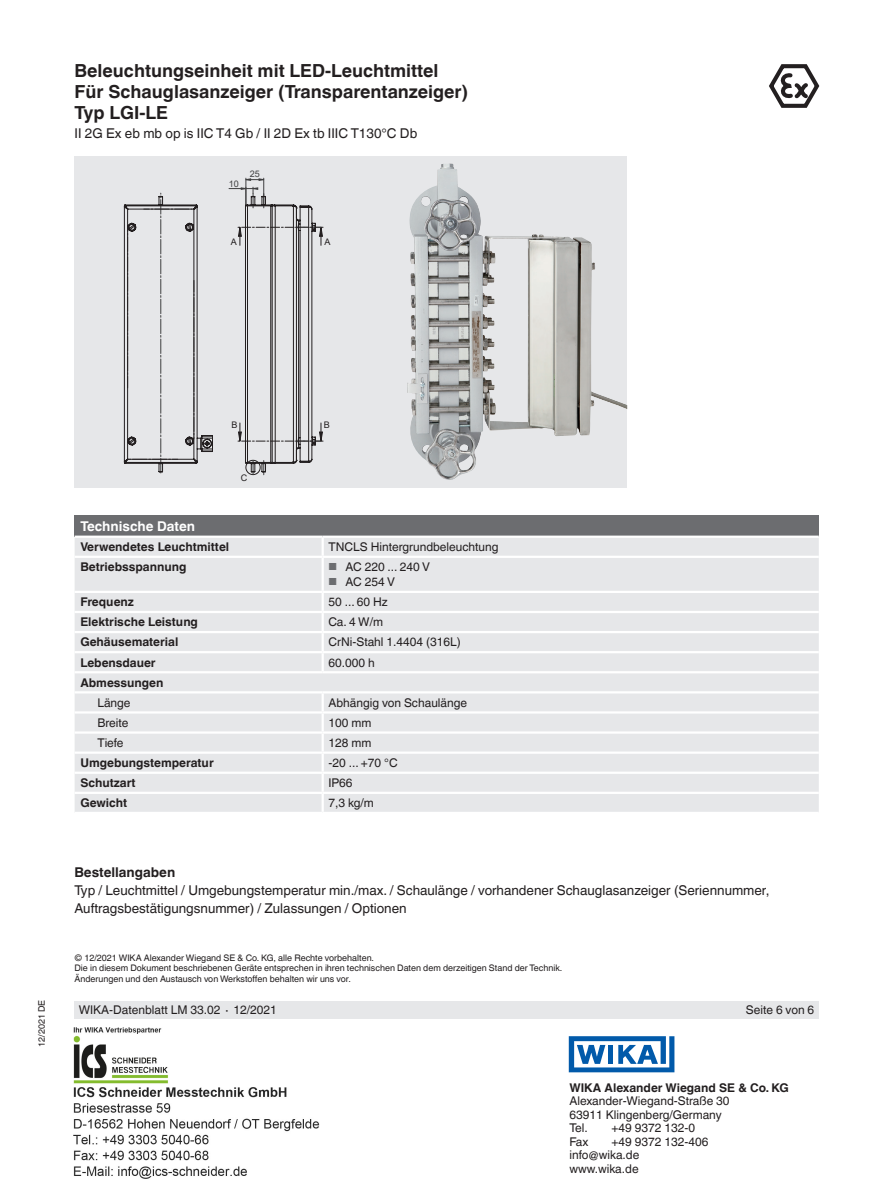
<style>
.page{position:relative;width:893px;height:1188px;background:#fff}
.page>*{position:absolute;margin:0;border:0;box-sizing:border-box;transform-origin:0 0}
.t1{font:700 18px/21px "Helvetica World";color:#231f20}
.t2{font:13.5px/18px "Helvetica World";color:#231f20}
.t3{font:700 13.5px "Helvetica World";color:#fff}
.t4{font:700 13.5px "Helvetica World";color:#231f20}
.t5{font:12px/13.5px "Helvetica World";color:#231f20}
.t6{font:700 12px "Helvetica World";color:#231f20}
.t7{font:9px/10.5px "Helvetica World";color:#231f20}
.t8{font:9px "Arial";color:#231f20}
.t9{font:9px "Arial";color:#3f3f40}
.s1{font-size:10.2px;color:#6c6d70}
</style>
<div class="page">
<div style="left:74px;top:1001px;width:745px;height:17px;background:#e6e7e9"></div>
<div style="left:75px;top:156px;width:552px;height:332px;background:#e6e7e9"></div>
<svg style="left:229px;top:178px;width:95px;height:297px"></svg>
<svg style="left:124px;top:193px;width:89px;height:280px"></svg>
<svg style="left:569px;top:1036px;width:105px;height:36px"></svg>
<div style="left:75px;top:516px;width:744px;height:21px;background:#6c6d70"></div>
<div style="left:75px;top:538px;width:744px;height:274px;background:#e6e7e9"></div>
<div style="left:75px;top:613px;width:744px;height:179px;background:#e6e7e9"></div>
<svg style="left:322px;top:538px;width:2px;height:18px"></svg>
<hr style="left:75px;top:556px;width:248px;height:2px;background:#fff">
<hr style="left:322px;top:558px;width:2px;height:33px;background:#fff">
<hr style="left:75px;top:591px;width:248px;height:2px;background:#fff">
<hr style="left:75px;top:611px;width:248px;height:2px;background:#fff">
<hr style="left:75px;top:631px;width:248px;height:2px;background:#fff">
<hr style="left:75px;top:651px;width:248px;height:2px;background:#fff">
<svg style="left:322px;top:593px;width:2px;height:78px"></svg>
<hr style="left:75px;top:711px;width:248px;height:3px;background:#fff">
<hr style="left:75px;top:731px;width:248px;height:3px;background:#fff">
<hr style="left:75px;top:752px;width:248px;height:2px;background:#fff">
<hr style="left:75px;top:772px;width:248px;height:2px;background:#fff">
<hr style="left:75px;top:792px;width:248px;height:2px;background:#fff">
<svg style="left:322px;top:694px;width:2px;height:118px"></svg>
<hr style="left:323px;top:556px;width:496px;height:2px;background:#fff">
<hr style="left:323px;top:591px;width:496px;height:2px;background:#fff">
<hr style="left:323px;top:611px;width:496px;height:2px;background:#fff">
<hr style="left:323px;top:631px;width:496px;height:2px;background:#fff">
<hr style="left:323px;top:651px;width:496px;height:2px;background:#fff">
<hr style="left:323px;top:772px;width:496px;height:2px;background:#fff">
<hr style="left:323px;top:792px;width:496px;height:2px;background:#fff">
<hr style="left:323px;top:711px;width:496px;height:3px;background:#fff">
<hr style="left:323px;top:731px;width:496px;height:3px;background:#fff">
<hr style="left:323px;top:752px;width:496px;height:2px;background:#fff">
<hr style="left:75px;top:671px;width:248px;height:2px;background:#fff">
<hr style="left:323px;top:671px;width:496px;height:2px;background:#fff">
<hr style="left:75px;top:691px;width:248px;height:3px;background:#fff">
<hr style="left:323px;top:691px;width:496px;height:3px;background:#fff">
<hr style="left:75px;top:536px;width:248px;height:2px;background:#fff">
<hr style="left:323px;top:536px;width:496px;height:2px;background:#fff">
<svg style="left:769px;top:64px;width:51px;height:44px"></svg>
<img style="left:407px;top:164px;width:220px;height:316px">
<img style="left:73px;top:1027px;width:247px;height:152px">
<h1 class="t1" style="left:75px;top:60px;width:395px">Beleuchtungseinheit mit LED-Leuchtmittel<br>Für Schauglasanzeiger (Transparentanzeiger)<br>Typ LGI-LE</h1>
<p class="t2" style="left:75px;top:125px;width:344px">II 2G Ex eb mb op is IIC T4 Gb / II 2D Ex tb IIIC T130°C Db</p>
<p class="t9" style="left:229px;top:178px;width:12px">10</p>
<p class="t9" style="left:250px;top:167px;width:12px">25</p>
<p class="t8" style="left:231px;top:236px;width:8px">A</p>
<p class="t8" style="left:324px;top:236px;width:8px">A</p>
<p class="t8" style="left:231px;top:419px;width:8px">B</p>
<p class="t8" style="left:324px;top:419px;width:8px">B</p>
<p class="t8" style="left:241px;top:471px;width:8px">C</p>
<p class="t3" style="left:80px;top:518px;width:116px">Technische Daten</p>
<p class="t6" style="left:80px;top:540px;width:150px">Verwendetes Leuchtmittel</p>
<p class="t5" style="left:328px;top:540px;width:172px">TNCLS Hintergrundbeleuchtung</p>
<p class="t6" style="left:80px;top:560px;width:108px">Betriebsspannung</p>
<p class="t5" style="left:328px;top:560px;width:103px"><span class="s1">■</span> AC 220 ... 240 V</p>
<p class="t5" style="left:328px;top:575px;width:68px"><span class="s1">■</span> AC 254 V</p>
<p class="t6" style="left:80px;top:595px;width:55px">Frequenz</p>
<p class="t5" style="left:328px;top:595px;width:61px">50 ... 60 Hz</p>
<p class="t6" style="left:80px;top:615px;width:119px">Elektrische Leistung</p>
<p class="t5" style="left:328px;top:615px;width:56px">Ca. 4 W/m</p>
<p class="t6" style="left:80px;top:635px;width:100px">Gehäusematerial</p>
<p class="t5" style="left:328px;top:636px;width:134px">CrNi-Stahl 1.4404 (316L)</p>
<p class="t6" style="left:80px;top:655px;width:77px">Lebensdauer</p>
<p class="t5" style="left:328px;top:656px;width:48px">60.000 h</p>
<p class="t6" style="left:80px;top:675px;width:85px">Abmessungen</p>
<p class="t5" style="left:97px;top:696px;width:35px">Länge</p>
<p class="t5" style="left:328px;top:696px;width:140px">Abhängig von Schaulänge</p>
<p class="t5" style="left:97px;top:716px;width:33px">Breite</p>
<p class="t5" style="left:328px;top:716px;width:44px">100 mm</p>
<p class="t5" style="left:97px;top:736px;width:28px">Tiefe</p>
<p class="t5" style="left:328px;top:736px;width:44px">128 mm</p>
<p class="t6" style="left:80px;top:756px;width:135px">Umgebungstemperatur</p>
<p class="t5" style="left:328px;top:756px;width:71px">-20 ... +70 °C</p>
<p class="t6" style="left:80px;top:776px;width:57px">Schutzart</p>
<p class="t5" style="left:328px;top:776px;width:26px">IP66</p>
<p class="t6" style="left:80px;top:796px;width:48px">Gewicht</p>
<p class="t5" style="left:328px;top:796px;width:47px">7,3 kg/m</p>
<p class="t4" style="left:74px;top:864px;width:102px">Bestellangaben</p>
<p class="t2" style="left:74px;top:881px;width:696px">Typ / Leuchtmittel / Umgebungstemperatur min./max. / Schaulänge / vorhandener Schauglasanzeiger (Seriennummer,<br>Auftragsbestätigungsnummer) / Zulassungen / Optionen</p>
<p class="t7" style="left:74px;top:952px;width:489px">© 12/2021 WIKA Alexander Wiegand SE &amp; Co. KG, alle Rechte vorbehalten.<br>Die in diesem Dokument beschriebenen Geräte entsprechen in ihren technischen Daten dem derzeitigen Stand der Technik.<br>Änderungen und den Austausch von Werkstoffen behalten wir uns vor.</p>
<p class="t7" style="left:36px;top:1047px;width:49px;rotate:-90deg">12/2021 DE</p>
<p class="t5" style="left:79px;top:1003px;width:200px">WIKA-Datenblatt LM 33.02 ∙ 12/2021</p>
<p class="t5" style="left:746px;top:1003px;width:70px">Seite 6 von 6</p>
<p class="t6" style="left:569px;top:1080px;width:221px">WIKA Alexander Wiegand SE &amp; Co. KG</p>
<p class="t5" style="left:569px;top:1094px;width:162px">Alexander-Wiegand-Straße 30<br>63911 Klingenberg/Germany<br>Tel.</p>
<p class="t5" style="left:611px;top:1121px;width:85px">+49 9372 132-0</p>
<p class="t5" style="left:569px;top:1135px;width:21px">Fax</p>
<p class="t5" style="left:569px;top:1135px;width:140px;text-indent:42px">+49 9372 132-406 info@wika.de www.wika.de</p>
</div>
